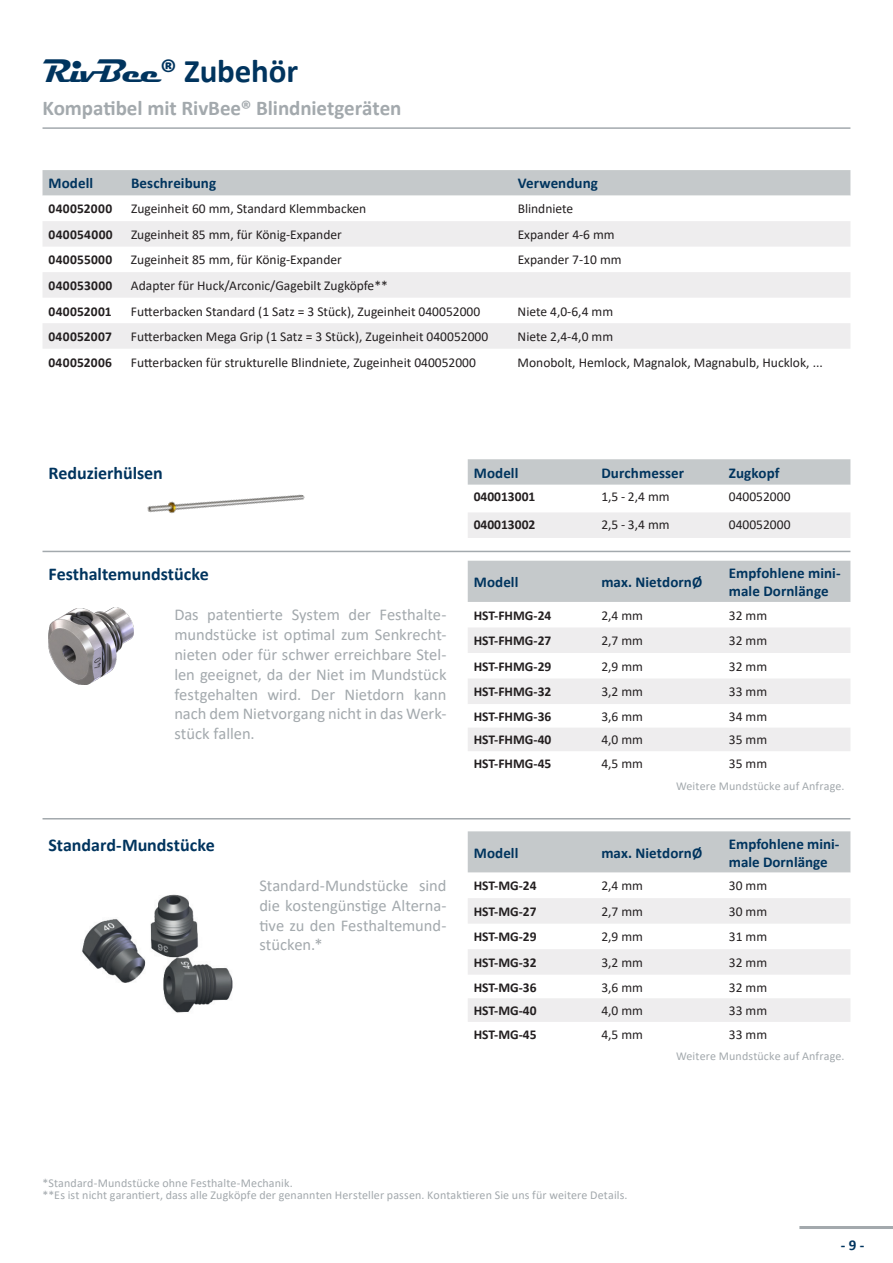
<style>
.page{position:relative;width:893px;height:1263px;background:#fff}
.page>*{position:absolute;margin:0;border:0;box-sizing:border-box;transform-origin:0 0}
.t1{font:700 33px "Calibri";letter-spacing:-.005em;color:#00345e}
.t2{font:700 21px "Calibri";letter-spacing:-.005em;color:#a3a9ad}
.t3{font:700 18px "Calibri";color:#00345e}
.t4{font:16.5px/19.8px "Calibri";letter-spacing:-.005em;color:#a3a9ad;text-align:justify}
.t5{font:700 15px/18px "Calibri";letter-spacing:.005em;color:#00345e}
.t6{font:13.5px "Calibri";color:#231f20}
.t7{font:700 13.5px "Calibri";color:#231f20}
.t8{font:700 13.5px "Calibri";letter-spacing:.025em;color:#231f20}
.t9{font:700 13.5px "Calibri";letter-spacing:.02em;color:#231f20}
.t10{font:12px/12px "Calibri";letter-spacing:.01em;color:#a3a9ad}
.s1{font-family:"Magneto"}
</style>
<div class="page">
<hr style="left:799px;top:1226px;width:94px;height:3px;background:#a3a9ad">
<hr style="left:43px;top:127px;width:807px;height:2px;background:#a3a9ad">
<hr style="left:43px;top:818px;width:807px;height:1px;background:#a3a9ad">
<hr style="left:43px;top:551px;width:807px;height:1px;background:#a3a9ad">
<svg style="left:467px;top:459px;width:383px;height:79px"></svg>
<img style="left:147px;top:494px;width:158px;height:20px">
<div style="left:468px;top:561px;width:382px;height:41px;background:#c5c9cb"></div>
<svg style="left:468px;top:628px;width:382px;height:123px;fill:#eeedee"></svg>
<img style="left:49px;top:608px;width:84px;height:76px">
<div style="left:468px;top:831px;width:382px;height:42px;background:#c5c9cb"></div>
<svg style="left:468px;top:898px;width:382px;height:124px;fill:#eeedee"></svg>
<img style="left:82px;top:894px;width:151px;height:119px">
<div style="left:43px;top:170px;width:807px;height:26px;background:#c5c9cb"></div>
<svg style="left:43px;top:221px;width:807px;height:128px;fill:#eeedee"></svg>
<h1 class="t1" style="left:43px;top:47px;width:257px"><span class="s1">RivBee</span>® Zubehör</h1>
<h2 class="t2" style="left:43px;top:93px;width:360px">Kompatibel mit RivBee® Blindnietgeräten</h2>
<p class="t5" style="left:49px;top:174px;width:46px">Modell</p>
<p class="t5" style="left:131px;top:174px;width:87px">Beschreibung</p>
<p class="t5" style="left:518px;top:174px;width:82px">Verwendung</p>
<p class="t8" style="left:49px;top:199px;width:65px">040052000</p>
<p class="t6" style="left:131px;top:200px;width:237px">Zugeinheit 60 mm, Standard Klemmbacken</p>
<p class="t6" style="left:518px;top:200px;width:57px">Blindniete</p>
<p class="t8" style="left:49px;top:225px;width:66px">040054000</p>
<p class="t6" style="left:131px;top:225px;width:212px">Zugeinheit 85 mm, für König-Expander</p>
<p class="t6" style="left:518px;top:225px;width:99px">Expander 4-6 mm</p>
<p class="t8" style="left:48px;top:250px;width:65px">040055000</p>
<p class="t6" style="left:131px;top:251px;width:212px">Zugeinheit 85 mm, für König-Expander</p>
<p class="t6" style="left:518px;top:251px;width:105px">Expander 7-10 mm</p>
<p class="t8" style="left:48px;top:276px;width:65px">040053000</p>
<p class="t6" style="left:131px;top:276px;width:258px">Adapter für Huck/Arconic/Gagebilt Zugköpfe**</p>
<p class="t9" style="left:48px;top:301px;width:65px">040052001</p>
<p class="t6" style="left:131px;top:302px;width:351px">Futterbacken Standard (1 Satz = 3 Stück), Zugeinheit 040052000</p>
<p class="t6" style="left:518px;top:302px;width:97px">Niete 4,0-6,4 mm</p>
<p class="t9" style="left:48px;top:327px;width:65px">040052007</p>
<p class="t6" style="left:131px;top:327px;width:359px">Futterbacken Mega Grip (1 Satz = 3 Stück), Zugeinheit 040052000</p>
<p class="t6" style="left:518px;top:327px;width:97px">Niete 2,4-4,0 mm</p>
<p class="t8" style="left:48px;top:352px;width:65px">040052006</p>
<p class="t6" style="left:131px;top:353px;width:346px">Futterbacken für strukturelle Blindniete, Zugeinheit 040052000</p>
<p class="t6" style="left:518px;top:353px;width:307px">Monobolt, Hemlock, Magnalok, Magnabulb, Hucklok, ...</p>
<h3 class="t3" style="left:49px;top:460px;width:116px">Reduzierhülsen</h3>
<p class="t5" style="left:474px;top:463px;width:46px">Modell</p>
<p class="t5" style="left:601px;top:463px;width:84px">Durchmesser</p>
<p class="t5" style="left:729px;top:463px;width:52px">Zugkopf</p>
<p class="t7" style="left:474px;top:487px;width:63px">040013001</p>
<p class="t6" style="left:601px;top:487px;width:70px">1,5 - 2,4 mm</p>
<p class="t6" style="left:729px;top:487px;width:63px">040052000</p>
<p class="t7" style="left:474px;top:514px;width:63px">040013002</p>
<p class="t6" style="left:601px;top:515px;width:70px">2,5 - 3,4 mm</p>
<p class="t6" style="left:729px;top:515px;width:63px">040052000</p>
<h3 class="t3" style="left:49px;top:561px;width:162px">Festhaltemundstücke</h3>
<p class="t5" style="left:474px;top:573px;width:46px">Modell</p>
<p class="t5" style="left:601px;top:573px;width:103px">max. NietdornØ</p>
<p class="t5" style="left:729px;top:564px;width:113px">Empfohlene mini&shy;male Dornlänge</p>
<p class="t4" style="left:174px;top:604px;width:274px">Das patentierte System der Festhalte&shy;mundstücke ist optimal zum Senkrecht&shy;nieten oder für schwer erreichbare Stel&shy;len geeignet, da der Niet im Mundstück festgehalten wird. Der Nietdorn kann nach dem Nietvorgang nicht in das Werk&shy;stück fallen.</p>
<p class="t7" style="left:474px;top:606px;width:79px">HST-FHMG-24</p>
<p class="t6" style="left:601px;top:606px;width:43px">2,4 mm</p>
<p class="t6" style="left:729px;top:606px;width:40px">32 mm</p>
<p class="t7" style="left:474px;top:631px;width:79px">HST-FHMG-27</p>
<p class="t6" style="left:601px;top:631px;width:43px">2,7 mm</p>
<p class="t6" style="left:729px;top:631px;width:40px">32 mm</p>
<p class="t7" style="left:474px;top:657px;width:79px">HST-FHMG-29</p>
<p class="t6" style="left:601px;top:657px;width:43px">2,9 mm</p>
<p class="t6" style="left:729px;top:657px;width:40px">32 mm</p>
<p class="t7" style="left:474px;top:682px;width:79px">HST-FHMG-32</p>
<p class="t6" style="left:601px;top:682px;width:43px">3,2 mm</p>
<p class="t6" style="left:729px;top:682px;width:40px">33 mm</p>
<p class="t7" style="left:474px;top:707px;width:79px">HST-FHMG-36</p>
<p class="t6" style="left:601px;top:707px;width:43px">3,6 mm</p>
<p class="t6" style="left:729px;top:707px;width:40px">34 mm</p>
<p class="t7" style="left:474px;top:730px;width:79px">HST-FHMG-40</p>
<p class="t6" style="left:601px;top:731px;width:43px">4,0 mm</p>
<p class="t6" style="left:729px;top:731px;width:40px">35 mm</p>
<p class="t7" style="left:474px;top:754px;width:79px">HST-FHMG-45</p>
<p class="t6" style="left:601px;top:754px;width:43px">4,5 mm</p>
<p class="t6" style="left:729px;top:754px;width:40px">35 mm</p>
<p class="t10" style="left:676px;top:779px;width:170px">Weitere Mundstücke auf Anfrage.</p>
<h3 class="t3" style="left:49px;top:832px;width:168px">Standard-Mundstücke</h3>
<p class="t5" style="left:474px;top:843px;width:46px">Modell</p>
<p class="t5" style="left:601px;top:843px;width:103px">max. NietdornØ</p>
<p class="t5" style="left:729px;top:834px;width:112px">Empfohlene mini&shy;male Dornlänge</p>
<p class="t4" style="left:259px;top:875px;width:189px">Standard-Mundstücke sind die kostengünstige Alterna&shy;tive zu den Festhaltemund&shy;stücken.*</p>
<p class="t7" style="left:474px;top:876px;width:64px">HST-MG-24</p>
<p class="t6" style="left:601px;top:876px;width:43px">2,4 mm</p>
<p class="t6" style="left:729px;top:876px;width:40px">30 mm</p>
<p class="t7" style="left:474px;top:902px;width:64px">HST-MG-27</p>
<p class="t6" style="left:601px;top:902px;width:43px">2,7 mm</p>
<p class="t6" style="left:729px;top:902px;width:40px">30 mm</p>
<p class="t7" style="left:474px;top:927px;width:64px">HST-MG-29</p>
<p class="t6" style="left:601px;top:928px;width:43px">2,9 mm</p>
<p class="t6" style="left:729px;top:928px;width:40px">31 mm</p>
<p class="t7" style="left:474px;top:953px;width:64px">HST-MG-32</p>
<p class="t6" style="left:601px;top:953px;width:43px">3,2 mm</p>
<p class="t6" style="left:729px;top:953px;width:40px">32 mm</p>
<p class="t7" style="left:474px;top:977px;width:64px">HST-MG-36</p>
<p class="t6" style="left:601px;top:978px;width:43px">3,6 mm</p>
<p class="t6" style="left:729px;top:978px;width:40px">32 mm</p>
<p class="t7" style="left:474px;top:1001px;width:64px">HST-MG-40</p>
<p class="t6" style="left:601px;top:1001px;width:43px">4,0 mm</p>
<p class="t6" style="left:729px;top:1001px;width:40px">33 mm</p>
<p class="t7" style="left:474px;top:1025px;width:64px">HST-MG-45</p>
<p class="t6" style="left:601px;top:1025px;width:43px">4,5 mm</p>
<p class="t6" style="left:729px;top:1025px;width:40px">33 mm</p>
<p class="t10" style="left:676px;top:1050px;width:170px">Weitere Mundstücke auf Anfrage.</p>
<p class="t10" style="left:43px;top:1177px;width:587px">*Standard-Mundstücke ohne Festhalte-Mechanik.<br>**Es ist nicht garantiert, dass alle Zugköpfe der genannten Hersteller passen. Kontaktieren Sie uns für weitere Details.</p>
<p class="t5" style="left:841px;top:1236px;width:25px">- 9 -</p>
</div>
